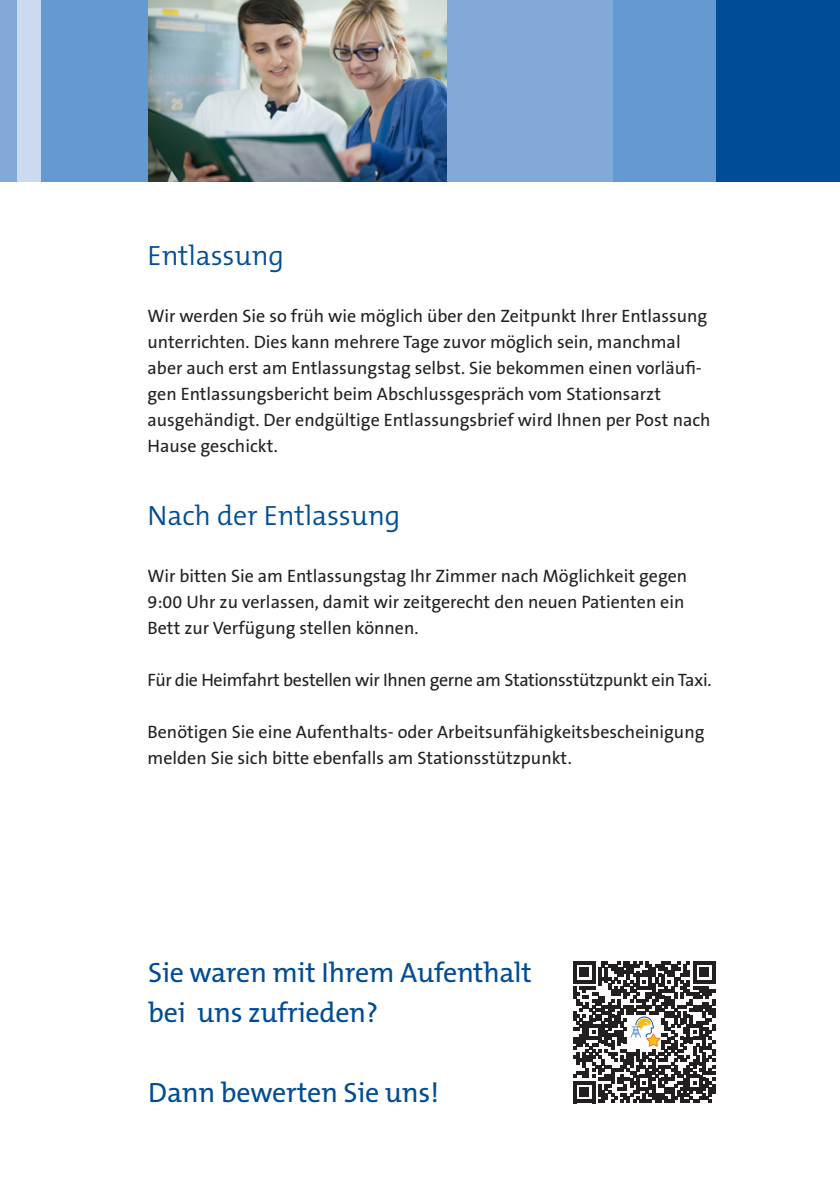
<style>
.page{position:relative;width:840px;height:1191px;background:#fff}
.page>*{position:absolute;margin:0;border:0;box-sizing:border-box;transform-origin:0 0}
.Titel_Headline{font:28px/40px "The Mix B5 Plain";letter-spacing:-.01em;color:#014d95}
.Titel_Headline-2{font:300 28px "The Mix B4";color:#014d95}
.Titel_Headline-3{font:18px/26px "The Sans B5 Plain";color:#231f20}
.Titel_Headline-4{font:18px "The Sans B5 Plain";letter-spacing:-.02em;color:#231f20}
</style>
<div class="page">
<div style="left:714px;top:0;width:125px;height:181px;background:#014d95"></div>
<div style="left:612px;top:0;width:102px;height:181px;background:#6599d1"></div>
<div style="left:431px;top:0;width:181px;height:181px;background:#81aad9"></div>
<div style="left:0;top:0;width:41px;height:181px;background:#ccdaef"></div>
<div style="left:41px;top:0;width:143px;height:181px;background:#6599d1"></div>
<div style="left:0;top:0;width:17px;height:181px;background:#81aad9"></div>
<img style="left:149px;top:0;width:297px;height:181px">
<svg style="left:573px;top:961px;width:141px;height:142px"></svg>
<p class="Titel_Headline-2" style="left:147px;top:241px;width:138px">Entlassung</p>
<p class="Titel_Headline-3" style="left:147px;top:303px;width:564px">Wir werden Sie so früh wie möglich über den Zeitpunkt Ihrer Entlassung unterrichten. Dies kann mehrere Tage zuvor möglich sein, manchmal aber auch erst am Entlassungstag selbst. Sie bekommen einen vorläufi&shy;gen Entlassungsbericht beim Abschlussgespräch vom Stationsarzt ausgehändigt. Der endgültige Entlassungsbrief wird Ihnen per Post nach Hause geschickt.</p>
<p class="Titel_Headline-2" style="left:147px;top:501px;width:254px">Nach der Entlassung</p>
<p class="Titel_Headline-3" style="left:147px;top:563px;width:541px">Wir bitten Sie am Entlassungstag Ihr Zimmer nach Möglichkeit gegen<br>9:00 Uhr zu verlassen, damit wir zeitgerecht den neuen Patienten ein<br>Bett zur Verfügung stellen können.</p>
<p class="Titel_Headline-4" style="left:147px;top:670px;width:565px">Für die Heimfahrt bestellen wir Ihnen gerne am Stationsstützpunkt ein Taxi.</p>
<p class="Titel_Headline-3" style="left:147px;top:719px;width:558px">Benötigen Sie eine Aufenthalts- oder Arbeitsunfähigkeitsbescheinigung melden Sie sich bitte ebenfalls am Stationsstützpunkt.</p>
<p class="Titel_Headline" style="left:148px;top:953px;width:385px">Sie waren mit Ihrem Aufenthalt bei uns zufrieden?</p>
<p class="Titel_Headline" style="left:148px;top:1073px;width:292px">Dann bewerten Sie uns!</p>
</div>
